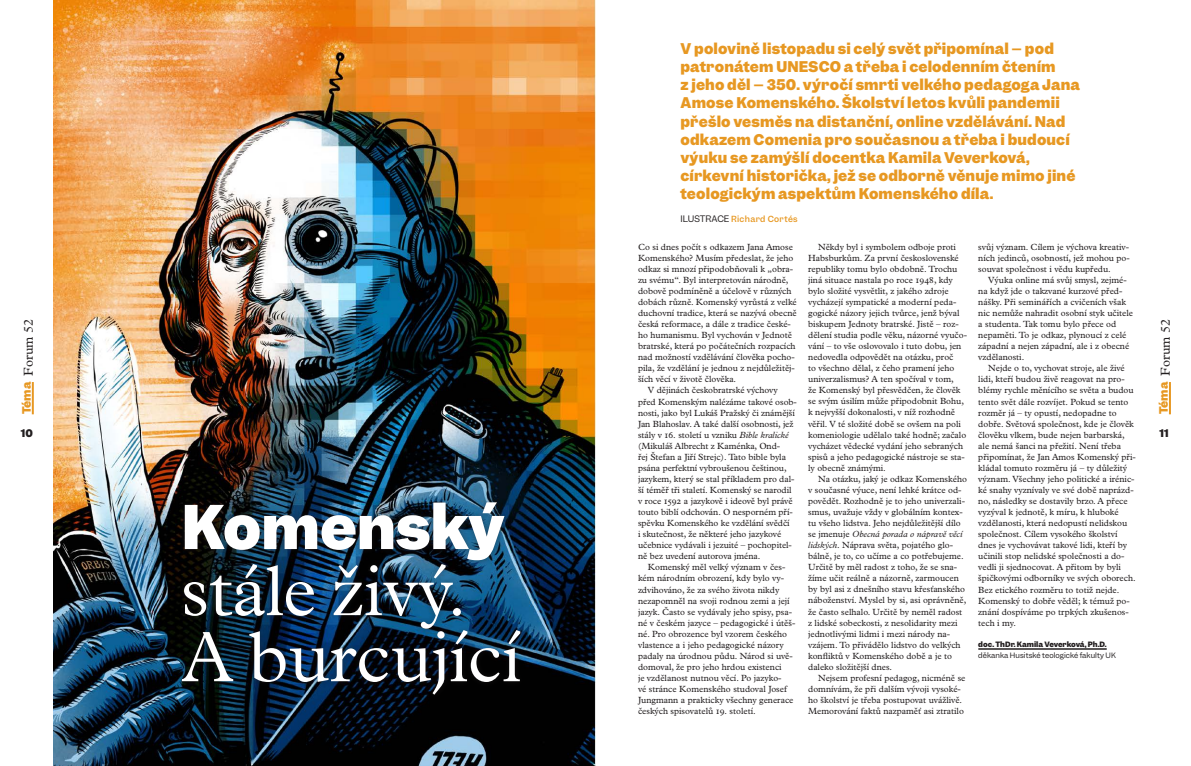
<style>
.page{position:relative;width:1191px;height:766px;background:#fff}
.page>*{position:absolute;margin:0;border:0;box-sizing:border-box;transform-origin:0 0}
.t1{font:300 72px/66px "Plantin Super";color:#fff}
.t2{font:700 57px "Garnett";color:#fff}
.t3{font:700 14px/18px "Garnett";letter-spacing:.01em;color:#e79822}
.t4{font:13px "Plantin Super";letter-spacing:-.03em;color:#231f20}
.t5{font:700 10px "Garnett";color:#231f20}
.t6{font:9px/11.1px "Plantin Super";color:#231f20}
.t7{font:500 8px "Garnett";letter-spacing:.045em;color:#e79822}
.t8{font:7px "Garnett";letter-spacing:.01em;color:#231f20}
.t9{font:700 7px "Garnett";color:#231f20}
.s1{font-weight:400;font-size:8.5px;color:#231f20}
.s2{font-style:italic}
</style>
<div class="page">
<hr style="left:32px;top:382px;width:2px;height:32px;background:#e79822">
<hr style="left:1169px;top:382px;width:2px;height:32px;background:#e79822">
<img style="left:54px;top:0;width:541px;height:765px">
<div style="left:176px;top:495px;width:350px;height:205px;background:#231f20;opacity:.5"></div>
<hr style="left:978px;top:648px;width:128px;height:1px;background:#231f20">
<p class="t3" style="left:680px;top:40px;width:401px">V polovině listopadu si celý svět připomínal – pod patronátem UNESCO a třeba i celodenním čtením<br>z jeho děl – 350. výročí smrti velkého pedagoga Jana Amose Komenského. Školství letos kvůli pandemii přešlo vesměs na distanční, online vzdělávání. Nad odkazem Comenia pro současnou a třeba i budoucí výuku se zamýšlí docentka Kamila Veverková, církevní historička, jež se odborně věnuje mimo jiné teologickým aspektům Komenského díla.</p>
<p class="t7" style="left:680px;top:213px;width:119px"><span class="s1">ILUSTRACE</span> Richard Cortés</p>
<p class="t6" style="left:638px;top:240px;width:156px">Co si dnes počít s odkazem Jana Amose</p>
<p class="t6" style="left:638px;top:251px;width:157px">Komenského? Musím předeslat, že jeho</p>
<p class="t6" style="left:638px;top:262px;width:156px">odkaz si mnozí připodobňovali k „obra-</p>
<p class="t6" style="left:638px;top:274px;width:152px">zu svému“. Byl interpretován národně,</p>
<p class="t6" style="left:638px;top:285px;width:155px">dobově podmíněně a účelově v různých</p>
<p class="t6" style="left:638px;top:296px;width:160px">dobách různě. Komenský vyrůstá z velké</p>
<p class="t6" style="left:638px;top:307px;width:160px">duchovní tradice, která se nazývá obecně</p>
<p class="t6" style="left:638px;top:318px;width:154px">česká reformace, a dále z tradice české-</p>
<p class="t6" style="left:638px;top:329px;width:155px">ho humanismu. Byl vychován v Jednotě</p>
<p class="t6" style="left:638px;top:340px;width:159px">bratrské, která po počátečních rozpacích</p>
<p class="t6" style="left:638px;top:351px;width:158px">nad možností vzdělávání člověka pocho-</p>
<p class="t6" style="left:638px;top:362px;width:158px">pila, že vzdělání je jednou z nejdůležitěj-</p>
<p class="t6" style="left:638px;top:373px;width:100px">ších věcí v životě člověka.</p>
<p class="t6" style="left:648px;top:384px;width:131px">V dějinách českobratrské výchovy</p>
<p class="t6" style="left:638px;top:395px;width:160px">před Komenským nalézáme takové osob-</p>
<p class="t6" style="left:638px;top:406px;width:158px">nosti, jako byl Lukáš Pražský či známější</p>
<p class="t6" style="left:638px;top:417px;width:157px">Jan Blahoslav. A také další osobnosti, jež</p>
<p class="t6" style="left:638px;top:428px;width:152px">stály v 16. století u vzniku <span class="s2">Bible kralické</span></p>
<p class="t6" style="left:638px;top:439px;width:144px">(Mikuláš Albrecht z Kaménka, Ond-</p>
<p class="t6" style="left:638px;top:450px;width:149px">řej Štefan a Jiří Strejc). Tato bible byla</p>
<p class="t6" style="left:638px;top:461px;width:150px">psána perfektní vybroušenou češtinou,</p>
<p class="t6" style="left:638px;top:472px;width:158px">jazykem, který se stal příkladem pro dal-</p>
<p class="t6" style="left:638px;top:483px;width:155px">ší téměř tři staletí. Komenský se narodil</p>
<p class="t6" style="left:638px;top:495px;width:156px">v roce 1592 a jazykově i ideově byl právě</p>
<p class="t6" style="left:638px;top:506px;width:156px">touto biblí odchován. O nesporném pří-</p>
<p class="t6" style="left:638px;top:517px;width:153px">spěvku Komenského ke vzdělání svědčí</p>
<p class="t6" style="left:638px;top:528px;width:145px">i skutečnost, že některé jeho jazykové</p>
<p class="t6" style="left:638px;top:539px;width:155px">učebnice vydávali i jezuité – pochopitel-</p>
<p class="t6" style="left:638px;top:550px;width:124px">ně bez uvedení autorova jména.</p>
<p class="t6" style="left:648px;top:561px;width:139px">Komenský měl velký význam v čes-</p>
<p class="t6" style="left:638px;top:572px;width:148px">kém národním obrození, kdy bylo vy-</p>
<p class="t6" style="left:638px;top:583px;width:143px">zdvihováno, že za svého života nikdy</p>
<p class="t6" style="left:638px;top:594px;width:153px">nezapomněl na svoji rodnou zemi a její</p>
<p class="t6" style="left:638px;top:605px;width:155px">jazyk. Často se vydávaly jeho spisy, psa-</p>
<p class="t6" style="left:638px;top:616px;width:159px">né v českém jazyce – pedagogické i útěš-</p>
<p class="t6" style="left:638px;top:627px;width:150px">né. Pro obrozence byl vzorem českého</p>
<p class="t6" style="left:638px;top:638px;width:147px">vlastence a i jeho pedagogické názory</p>
<p class="t6" style="left:638px;top:649px;width:156px">padaly na úrodnou půdu. Národ si uvě-</p>
<p class="t6" style="left:638px;top:660px;width:145px">domoval, že pro jeho hrdou existenci</p>
<p class="t6" style="left:638px;top:671px;width:145px">je vzdělanost nutnou věcí. Po jazyko-</p>
<p class="t6" style="left:638px;top:682px;width:150px">vé stránce Komenského studoval Josef</p>
<p class="t6" style="left:638px;top:693px;width:157px">Jungmann a prakticky všechny generace</p>
<p class="t6" style="left:638px;top:705px;width:119px">českých spisovatelů 19. století.</p>
<p class="t6" style="left:978px;top:240px;width:153px;text-align:justify">svůj význam. Cílem je výchova kreativ&shy;ních jedinců, osobností, jež mohou po&shy;souvat společnost i vědu kupředu.</p>
<p class="t6" style="left:978px;top:274px;width:156px;text-indent:10px">Výuka online má svůj smysl, zejmé&shy;na když jde o takzvané kurzové před&shy;nášky. Při seminářích a cvičeních však nic nemůže nahradit osobní styk učitele a studenta. Tak tomu bylo přece od nepaměti. To je odkaz, plynoucí z celé západní a nejen západní, ale i z obecné vzdělanosti.</p>
<p class="t6" style="left:978px;top:362px;width:159px;text-indent:10px">Nejde o to, vychovat stroje, ale živé lidi, kteří budou živě reagovat na pro&shy;blémy rychle měnícího se světa a budou tento svět dále rozvíjet. Pokud se tento rozměr já – ty opustí, nedopadne to dobře. Světová společnost, kde je člověk člověku vlkem, bude nejen barbarská, ale nemá šanci na přežití. Není třeba připomínat, že Jan Amos Komenský při&shy;kládal tomuto rozměru já – ty důležitý význam. Všechny jeho politické a irénic&shy;ké snahy vyznívaly ve své době naprázd&shy;no, následky se dostavily brzo. A přece vyzýval k jednotě, k míru, k hluboké vzdělanosti, která nedopustí nelidskou společnost. Cílem vysokého školství dnes je vychovávat takové lidi, kteří by učinili stop nelidské společnosti a do&shy;vedli ji sjednocovat. A přitom by byli špičkovými odborníky ve svých oborech.<br>Bez etického rozměru to totiž nejde.<br>Komenský to dobře věděl; k témuž po&shy;znání dospíváme po trpkých zkušenos&shy;tech i my.</p>
<p class="t9" style="left:978px;top:639px;width:130px">doc. ThDr. Kamila Veverková, Ph.D.</p>
<p class="t8" style="left:978px;top:650px;width:139px">děkanka Husitské teologické fakulty UK</p>
<p class="t6" style="left:808px;top:240px;width:160px;text-indent:10px">Někdy byl i symbolem odboje proti Habsburkům. Za první československé republiky tomu bylo obdobně. Trochu jiná situace nastala po roce 1948, kdy bylo složité vysvětlit, z jakého zdroje vycházejí sympatické a moderní peda&shy;gogické názory jejich tvůrce, jenž býval biskupem Jednoty bratrské. Jistě – roz&shy;dělení studia podle věku, názorné vyučo&shy;vání – to vše oslovovalo i tuto dobu, jen nedovedla odpovědět na otázku, proč<br>to všechno dělal, z čeho pramení jeho univerzalismus? A ten spočíval v tom,<br>že Komenský byl přesvědčen, že člověk se svým úsilím může připodobnit Bohu, k nejvyšší dokonalosti, v níž rozhodně věřil. V té složité době se ovšem na poli komeniologie udělalo také hodně; začalo vycházet vědecké vydání jeho sebraných spisů a jeho pedagogické nástroje se sta&shy;ly obecně známými.</p>
<p class="t6" style="left:808px;top:472px;width:160px;text-indent:10px">Na otázku, jaký je odkaz Komenského v současné výuce, není lehké krátce od&shy;povědět. Rozhodně je to jeho univerzali&shy;smus, uvažuje vždy v globálním kontex&shy;tu všeho lidstva. Jeho nejdůležitější dílo se jmenuje <span class="s2">Obecná porada o nápravě věcí lidských</span>. Náprava světa, pojatého glo&shy;bálně, je to, co učíme a co potřebujeme.<br>Určitě by měl radost z toho, že se sna&shy;žíme učit reálně a názorně, zarmoucen by byl asi z dnešního stavu křesťanského náboženství. Myslel by si, asi oprávněně, že často selhalo. Určitě by neměl radost z lidské sobeckosti, z nesolidarity mezi jednotlivými lidmi i mezi národy na&shy;vzájem. To přivádělo lidstvo do velkých konfliktů v Komenského době a je to daleko složitější dnes.</p>
<p class="t6" style="left:808px;top:671px;width:159px;text-indent:10px">Nejsem profesní pedagog, nicméně se domnívám, že při dalším vývoji vysoké&shy;ho školství je třeba postupovat uvážlivě.<br>Memorování faktů nazpaměť asi ztratilo</p>
<h3 class="t4" style="left:19px;top:414px;width:97px;rotate:-90deg"><sup>Téma</sup> Forum 52</h3>
<p class="t5" style="left:21px;top:426px;width:14px">10</p>
<p class="t5" style="left:1159px;top:426px;width:11px">11</p>
<h3 class="t4" style="left:1156px;top:414px;width:97px;rotate:-90deg"><sup>Téma</sup> Forum 52</h3>
<h2 class="t2" style="left:181px;top:488px;width:325px">Komenský</h2>
<h1 class="t1" style="left:181px;top:550px;width:341px">stále živý.<br>A burcující</h1>
</div>
